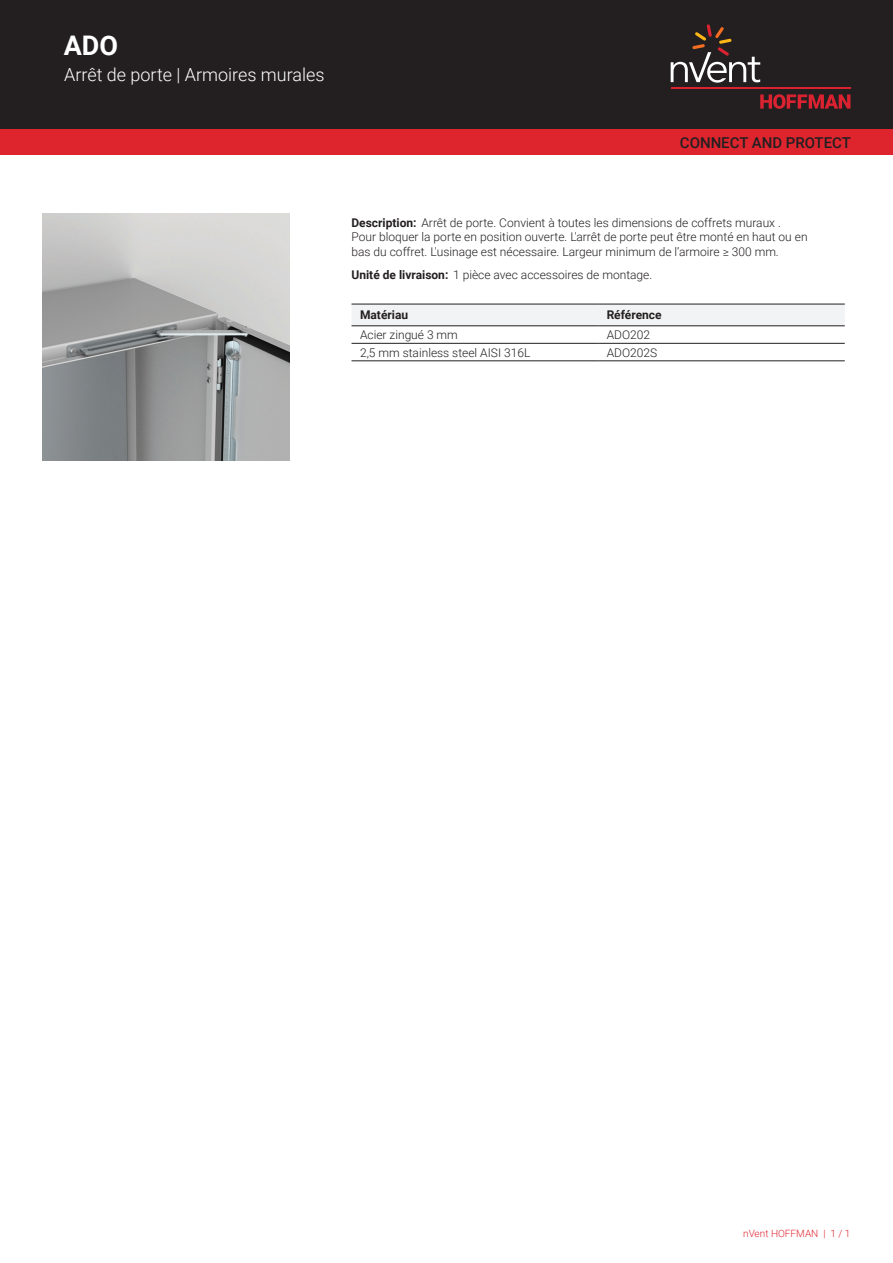
<style>
.page{position:relative;width:893px;height:1263px;background:#fff}
.page>*{position:absolute;margin:0;border:0;box-sizing:border-box;transform-origin:0 0}
.t1{font:700 27px "Roboto";color:#fff}
.t2{font:300 18px "Roboto";color:#fff}
.t3{font:500 15px "Roboto";color:#231f20}
.t4{font:300 12px/14.4px "Roboto";color:#231f20}
.t5{font:700 12px "Roboto";color:#231f20}
.t6{font:300 10.05px "Roboto";color:#de252e}
.s1{font-weight:700}
</style>
<div class="page">
<div style="left:0;top:0;width:893px;height:129px;background:#231f20"></div>
<svg style="left:760px;top:94px;width:90px;height:15px"></svg>
<hr style="left:671px;top:88px;width:179px;height:1px;background:#db2230">
<svg style="left:671px;top:24px;width:89px;height:59px"></svg>
<div style="left:0;top:129px;width:893px;height:26px;background:#de252e"></div>
<div style="left:351px;top:305px;width:494px;height:21px;background:#f2f3f4"></div>
<hr style="left:351px;top:304px;width:247px;height:1px;background:#231f20">
<hr style="left:598px;top:304px;width:247px;height:1px;background:#231f20">
<hr style="left:351px;top:343px;width:247px;height:1px;background:#231f20">
<hr style="left:598px;top:343px;width:247px;height:1px;background:#231f20">
<hr style="left:351px;top:361px;width:247px;height:1px;background:#231f20">
<hr style="left:598px;top:361px;width:247px;height:1px;background:#231f20">
<hr style="left:351px;top:326px;width:247px;height:1px;background:#231f20">
<hr style="left:598px;top:326px;width:247px;height:1px;background:#231f20">
<img style="left:43px;top:213px;width:246px;height:247px">
<h1 class="t1" style="left:64px;top:27px;width:56px">ADO</h1>
<h2 class="t2" style="left:64px;top:62px;width:262px">Arrêt de porte | Armoires murales</h2>
<p class="t3" style="left:680px;top:132px;width:173px">CONNECT AND PROTECT</p>
<p class="t4" style="left:351px;top:215px;width:458px"><span class="s1">Description:</span> Arrêt de porte. Convient à toutes les dimensions de coffrets muraux .<br>Pour bloquer la porte en position ouverte. L'arrêt de porte peut être monté en haut ou en bas du coffret. L'usinage est nécessaire. Largeur minimum de l’armoire ≥ 300 mm.</p>
<p class="t4" style="left:351px;top:267px;width:302px"><span class="s1">Unité de livraison:</span> 1 pièce avec accessoires de montage.</p>
<p class="t5" style="left:360px;top:307px;width:50px">Matériau</p>
<p class="t5" style="left:607px;top:307px;width:57px">Référence</p>
<p class="t4" style="left:360px;top:327px;width:99px">Acier zingué 3 mm</p>
<p class="t4" style="left:607px;top:327px;width:45px">ADO202</p>
<p class="t4" style="left:360px;top:345px;width:172px">2,5 mm stainless steel AISI 316L</p>
<p class="t4" style="left:607px;top:345px;width:52px">ADO202S</p>
<p class="t6" style="left:743px;top:1226px;width:109px">nVent HOFFMAN | 1 / 1</p>
</div>
